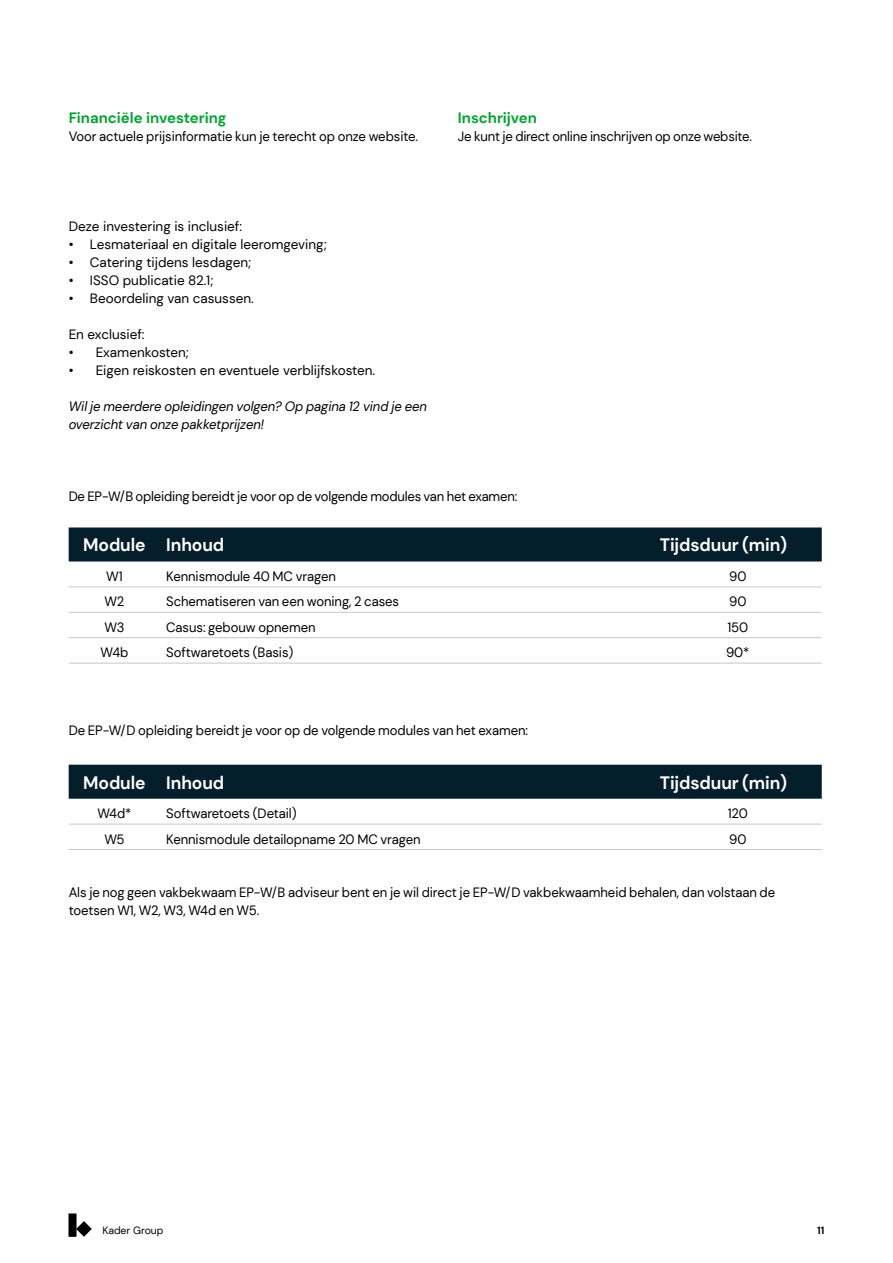
<style>
.page{position:relative;width:893px;height:1263px;background:#fff}
.page>*{position:absolute;margin:0;border:0;box-sizing:border-box;transform-origin:0 0}
.t1{font:700 18px "DM Sans";letter-spacing:-.005em;color:#fff}
.t2{font:700 15px "DM Sans";color:#00a32f}
.t3{font:13.5px/18px "DM Sans";letter-spacing:-.005em;color:#000}
.t4{font:italic 13.5px/18px "DM Sans";letter-spacing:-.005em;color:#000}
.t5{font:10.5px "DM Sans";color:#000}
.t6{font:700 10.5px "DM Sans";color:#000}
</style>
<div class="page">
<div style="left:69px;top:527px;width:753px;height:34px;background:#041e2b"></div>
<hr style="left:69px;top:586px;width:91px;height:1px;background:#c5c7c7">
<hr style="left:160px;top:586px;width:494px;height:1px;background:#c5c7c7">
<hr style="left:654px;top:586px;width:168px;height:1px;background:#c5c7c7">
<hr style="left:69px;top:612px;width:91px;height:1px;background:#c5c7c7">
<hr style="left:160px;top:612px;width:494px;height:1px;background:#c5c7c7">
<hr style="left:654px;top:612px;width:168px;height:1px;background:#c5c7c7">
<hr style="left:69px;top:637px;width:91px;height:1px;background:#c5c7c7">
<hr style="left:160px;top:637px;width:494px;height:1px;background:#c5c7c7">
<hr style="left:654px;top:637px;width:168px;height:1px;background:#c5c7c7">
<hr style="left:69px;top:663px;width:91px;height:1px;background:#c5c7c7">
<hr style="left:160px;top:663px;width:494px;height:1px;background:#c5c7c7">
<hr style="left:654px;top:663px;width:168px;height:1px;background:#c5c7c7">
<div style="left:69px;top:765px;width:753px;height:34px;background:#041e2b"></div>
<hr style="left:69px;top:824px;width:91px;height:1px;background:#c5c7c7">
<hr style="left:160px;top:824px;width:494px;height:1px;background:#c5c7c7">
<hr style="left:654px;top:824px;width:168px;height:1px;background:#c5c7c7">
<hr style="left:69px;top:849px;width:91px;height:1px;background:#c5c7c7">
<hr style="left:160px;top:849px;width:494px;height:1px;background:#c5c7c7">
<hr style="left:654px;top:849px;width:168px;height:1px;background:#c5c7c7">
<svg style="left:69px;top:1214px;width:23px;height:22px"></svg>
<p class="t2" style="left:69px;top:108px;width:159px">Financiële investering</p>
<p class="t3" style="left:69px;top:127px;width:351px">Voor actuele prijsinformatie kun je terecht op onze website.</p>
<p class="t3" style="left:69px;top:217px;width:175px">Deze investering is inclusief:</p>
<p class="t3" style="left:69px;top:235px;width:259px">• Lesmateriaal en digitale leeromgeving;</p>
<p class="t3" style="left:69px;top:253px;width:184px">• Catering tijdens lesdagen;</p>
<p class="t3" style="left:69px;top:271px;width:146px">• ISSO publicatie 82.1;</p>
<p class="t3" style="left:69px;top:289px;width:187px">• Beoordeling van casussen.</p>
<p class="t3" style="left:69px;top:325px;width:77px">En exclusief:</p>
<p class="t3" style="left:69px;top:343px;width:122px">• Examenkosten;</p>
<p class="t3" style="left:69px;top:361px;width:308px">• Eigen reiskosten en eventuele verblijfskosten.</p>
<p class="t4" style="left:69px;top:397px;width:360px">Wil je meerdere opleidingen volgen? Op pagina 12 vind je een overzicht van onze pakketprijzen!</p>
<p class="t2" style="left:458px;top:108px;width:81px">Inschrijven</p>
<p class="t3" style="left:458px;top:127px;width:296px">Je kunt je direct online inschrijven op onze website.</p>
<p class="t3" style="left:69px;top:487px;width:450px">De EP-W/B opleiding bereidt je voor op de volgende modules van het examen:</p>
<h1 class="t1" style="left:83px;top:534px;width:143px">Module Inhoud</h1>
<h1 class="t1" style="left:660px;top:534px;width:129px">Tijdsduur (min)</h1>
<p class="t3" style="left:106px;top:567px;width:18px">W1</p>
<p class="t3" style="left:166px;top:567px;width:171px">Kennismodule 40 MC vragen</p>
<p class="t3" style="left:729px;top:567px;width:19px">90</p>
<p class="t3" style="left:105px;top:592px;width:21px">W2</p>
<p class="t3" style="left:166px;top:592px;width:234px">Schematiseren van een woning, 2 cases</p>
<p class="t3" style="left:729px;top:592px;width:19px">90</p>
<p class="t3" style="left:104px;top:618px;width:22px">W3</p>
<p class="t3" style="left:166px;top:618px;width:151px">Casus: gebouw opnemen</p>
<p class="t3" style="left:727px;top:618px;width:22px">150</p>
<p class="t3" style="left:100px;top:643px;width:30px">W4b</p>
<p class="t3" style="left:166px;top:643px;width:129px">Softwaretoets (Basis)</p>
<p class="t3" style="left:726px;top:643px;width:25px">90*</p>
<p class="t3" style="left:69px;top:721px;width:461px">De EP-W/D opleiding bereidt je voor op de volgende modules van het examen:</p>
<h1 class="t1" style="left:83px;top:771px;width:143px">Module Inhoud</h1>
<h1 class="t1" style="left:660px;top:771px;width:129px">Tijdsduur (min)</h1>
<p class="t3" style="left:97px;top:804px;width:36px">W4d*</p>
<p class="t3" style="left:166px;top:804px;width:132px">Softwaretoets (Detail)</p>
<p class="t3" style="left:728px;top:804px;width:22px">120</p>
<p class="t3" style="left:104px;top:830px;width:22px">W5</p>
<p class="t3" style="left:166px;top:830px;width:256px">Kennismodule detailopname 20 MC vragen</p>
<p class="t3" style="left:729px;top:830px;width:19px">90</p>
<p class="t3" style="left:69px;top:883px;width:708px">Als je nog geen vakbekwaam EP-W/B adviseur bent en je wil direct je EP-W/D vakbekwaamheid behalen, dan volstaan de toetsen W1, W2, W3, W4d en W5.</p>
<p class="t5" style="left:102px;top:1224px;width:63px">Kader Group</p>
<p class="t6" style="left:817px;top:1223px;width:9px">11</p>
</div>
